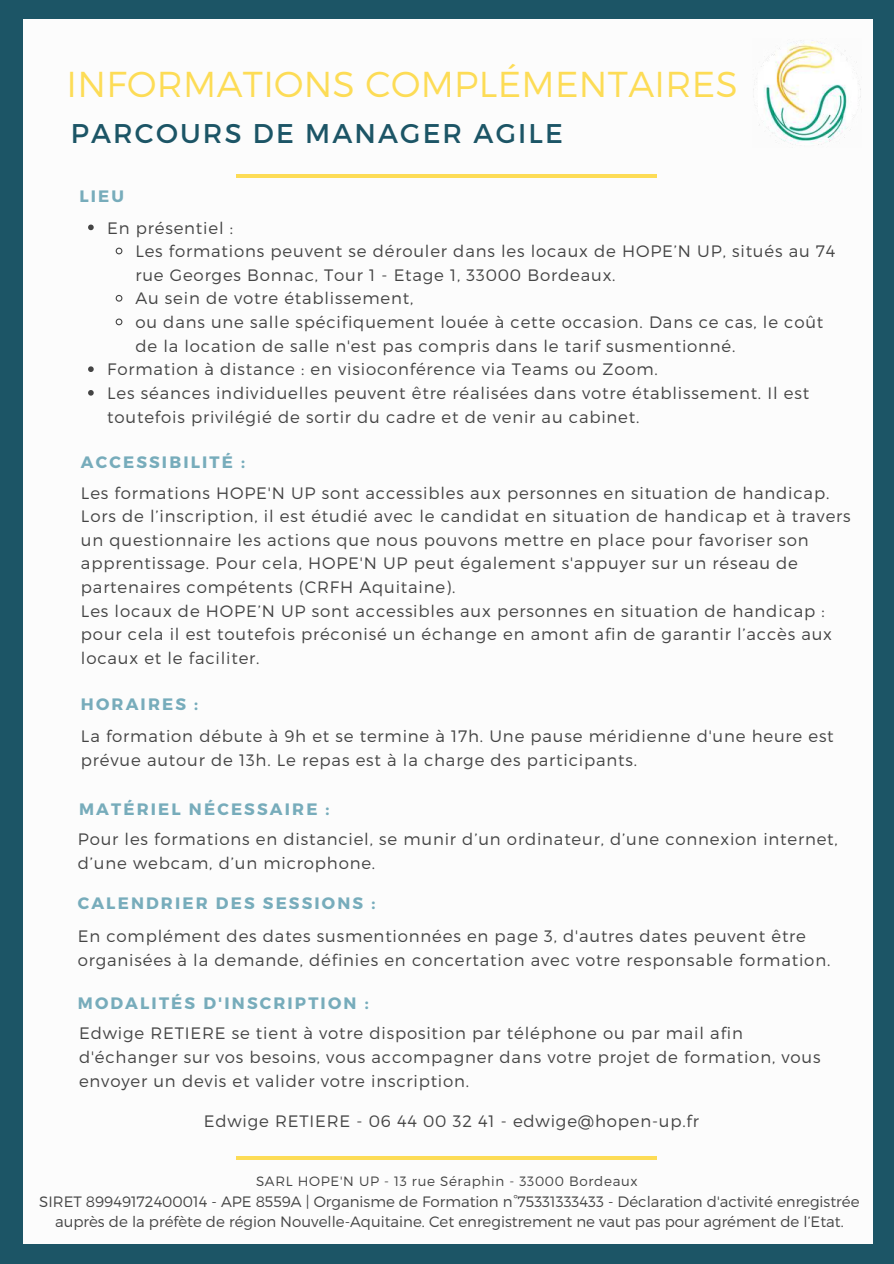
<style>
.page{position:relative;width:894px;height:1264px;background:#fff}
.page>*{position:absolute;margin:0;border:0;box-sizing:border-box;transform-origin:0 0}
.t1{font:300 36px "Montserrat";letter-spacing:.01em;color:#fddc56}
.t2{font:27px "Montserrat";letter-spacing:.08em;color:#1c5566}
.t3{font:300 16.5px/23.7px "Montserrat";letter-spacing:.05em;color:#444}
.t4{font:700 16.5px "Montserrat";letter-spacing:.13em;color:#77acbb}
.t5{font:300 15px/20.2px "Montserrat";color:#444;text-align:center}
.t6{font:300 13.5px "Montserrat";letter-spacing:.05em;color:#444}
</style>
<div class="page">
<div style="left:0;top:0;width:893px;height:1263px;background:#1c5566"></div>
<div style="left:24px;top:19px;width:497px;height:1224px;background:#fcfcfc"></div>
<div style="left:374px;top:19px;width:497px;height:1224px;background:#fcfcfc"></div>
<hr style="left:236px;top:1156px;width:420px;height:3px;background:#fddc56">
<hr style="left:236px;top:174px;width:421px;height:4px;background:#fddc56">
<img style="left:753px;top:40px;width:108px;height:105px">
<svg style="left:88px;top:224px;width:6px;height:6px"></svg>
<svg style="left:115px;top:247px;width:8px;height:8px"></svg>
<svg style="left:115px;top:294px;width:8px;height:8px"></svg>
<svg style="left:115px;top:318px;width:8px;height:8px"></svg>
<svg style="left:88px;top:366px;width:6px;height:6px"></svg>
<svg style="left:88px;top:390px;width:6px;height:5px"></svg>
<h1 class="t1" style="left:66px;top:62px;width:672px">INFORMATIONS COMPLÉMENTAIRES</h1>
<h2 class="t2" style="left:71px;top:117px;width:493px">PARCOURS DE MANAGER AGILE</h2>
<p class="t4" style="left:79px;top:186px;width:46px">LIEU</p>
<p class="t3" style="left:107px;top:215px;width:127px">En présentiel :</p>
<p class="t3" style="left:135px;top:239px;width:701px">Les formations peuvent se dérouler dans les locaux de HOPE’N UP, situés au 74</p>
<p class="t3" style="left:135px;top:263px;width:481px">rue Georges Bonnac, Tour 1 - Etage 1, 33000 Bordeaux.</p>
<p class="t3" style="left:135px;top:286px;width:279px">Au sein de votre établissement,</p>
<p class="t3" style="left:135px;top:310px;width:689px">ou dans une salle spécifiquement louée à cette occasion. Dans ce cas, le coût</p>
<p class="t3" style="left:135px;top:334px;width:601px">de la location de salle n'est pas compris dans le tarif susmentionné.</p>
<p class="t3" style="left:107px;top:357px;width:552px">Formation à distance : en visioconférence via Teams ou Zoom.</p>
<p class="t3" style="left:107px;top:381px;width:703px">Les séances individuelles peuvent être réalisées dans votre établissement. Il est</p>
<p class="t3" style="left:107px;top:404px;width:533px">toutefois privilégié de sortir du cadre et de venir au cabinet.</p>
<p class="t4" style="left:81px;top:452px;width:165px">ACCESSIBILITÉ :</p>
<p class="t3" style="left:81px;top:480px;width:771px">Les formations HOPE'N UP sont accessibles aux personnes en situation de handicap.<br>Lors de l’inscription, il est étudié avec le candidat en situation de handicap et à travers un questionnaire les actions que nous pouvons mettre en place pour favoriser son apprentissage. Pour cela, HOPE'N UP peut également s'appuyer sur un réseau de partenaires compétents (CRFH Aquitaine).<br>Les locaux de HOPE’N UP sont accessibles aux personnes en situation de handicap : pour cela il est toutefois préconisé un échange en amont afin de garantir l’accès aux locaux et le faciliter.</p>
<p class="t4" style="left:81px;top:693px;width:119px">HORAIRES :</p>
<p class="t3" style="left:81px;top:724px;width:754px">La formation débute à 9h et se termine à 17h. Une pause méridienne d'une heure est prévue autour de 13h. Le repas est à la charge des participants.</p>
<p class="t4" style="left:79px;top:799px;width:252px">MATÉRIEL NÉCESSAIRE :</p>
<p class="t3" style="left:78px;top:827px;width:761px">Pour les formations en distanciel, se munir d’un ordinateur, d’une connexion internet, d’une webcam, d’un microphone.</p>
<p class="t4" style="left:78px;top:893px;width:299px">CALENDRIER DES SESSIONS :</p>
<p class="t3" style="left:78px;top:924px;width:753px">En complément des dates susmentionnées en page 3, d'autres dates peuvent être organisées à la demande, définies en concertation avec votre responsable formation.</p>
<p class="t4" style="left:78px;top:993px;width:292px">MODALITÉS D'INSCRIPTION :</p>
<p class="t3" style="left:79px;top:1021px;width:742px">Edwige RETIERE se tient à votre disposition par téléphone ou par mail afin d'échanger sur vos besoins, vous accompagner dans votre projet de formation, vous envoyer un devis et valider votre inscription.</p>
<p class="t3" style="left:204px;top:1108px;width:496px">Edwige RETIERE - 06 44 00 32 41 - edwige@hopen-up.fr</p>
<p class="t6" style="left:256px;top:1172px;width:383px">SARL HOPE'N UP - 13 rue Séraphin - 33000 Bordeaux</p>
<p class="t5" style="left:39px;top:1191px;width:821px">SIRET 89949172400014 - APE 8559A | Organisme de Formation n°75331333433 - Déclaration d'activité enregistrée auprès de la préfète de région Nouvelle-Aquitaine. Cet enregistrement ne vaut pas pour agrément de l’Etat.</p>
</div>
